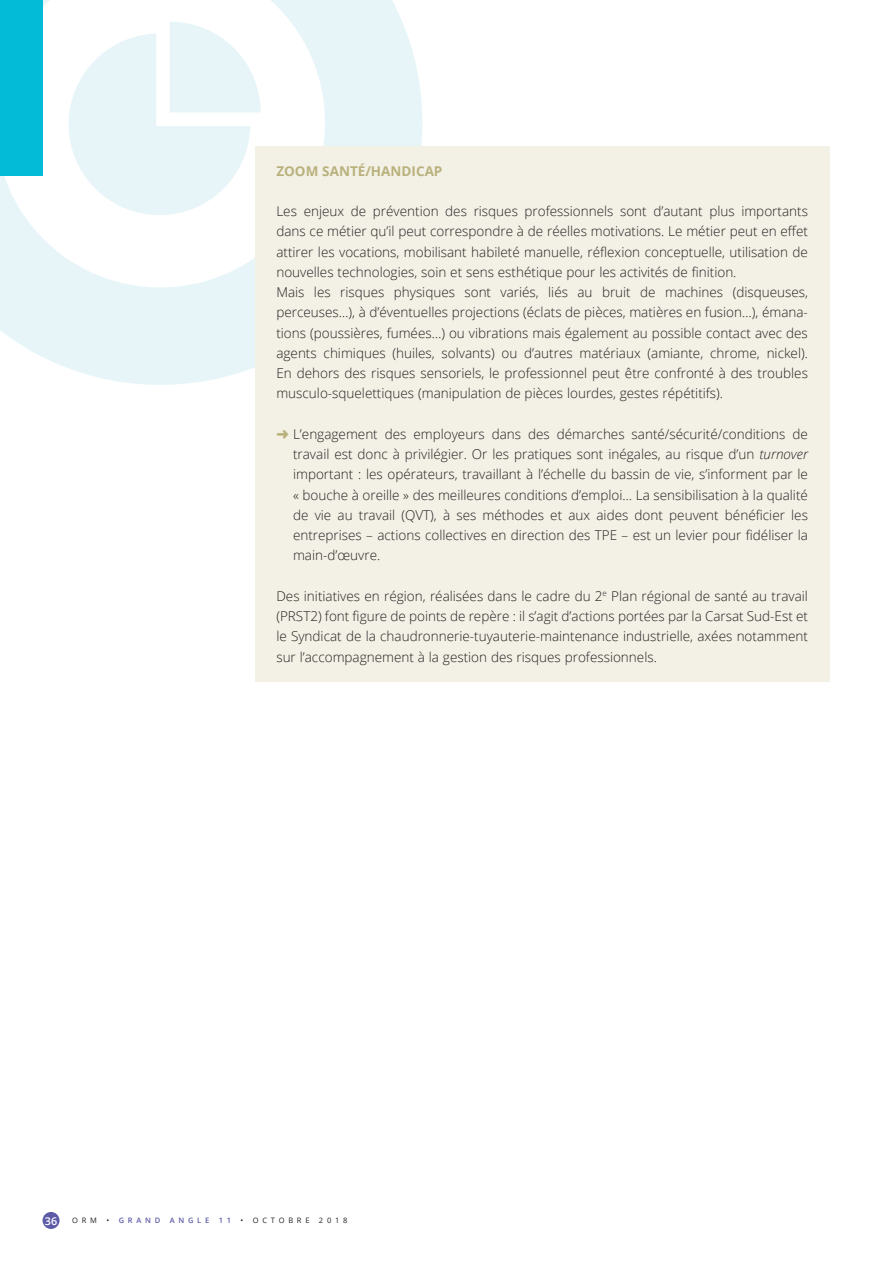
<style>
.page{position:relative;width:893px;height:1263px;background:#fff}
.page>*{position:absolute;margin:0;border:0;box-sizing:border-box;transform-origin:0 0}
.t1{font:300 13.5px/20.2px "Open Sans";color:#231f20;text-align:justify}
.t2{font:700 13.5px "Open Sans";color:#b8b17c}
.t3{font:600 10.8px "Open Sans";color:#fff}
.t4{font:7.5px "Open Sans";letter-spacing:.5em;color:#231f20}
.t5{font:600 7.5px "Open Sans";letter-spacing:.5em;color:#5d5ba8}
.s1{font-style:italic}
.s2{font-weight:400;color:#231f20}
</style>
<div class="page">
<div style="left:43px;top:1212px;width:17px;height:17px;background:#5d5ba8;border-radius:50%"></div>
<svg style="left:0;top:0;width:422px;height:385px"></svg>
<div style="left:0;top:0;width:43px;height:176px;background:#03bbd7"></div>
<div style="left:255px;top:147px;width:574px;height:535px;background:#f3f1e6"></div>
<p class="t2" style="left:276px;top:161px;width:168px">ZOOM SANTÉ/HANDICAP</p>
<p class="t1" style="left:276px;top:201px;width:533px;text-align:left">Les enjeux de prévention des risques professionnels sont d’autant plus importants dans ce métier qu’il peut correspondre à de réelles motivations. Le métier peut en effet attirer les vocations, mobilisant habileté manuelle, réflexion conceptuelle, utilisation de nouvelles technologies, soin et sens esthétique pour les activités de finition.<br>Mais les risques physiques sont variés, liés au bruit de machines (disqueuses, perceuses…), à d’éventuelles projections (éclats de pièces, matières en fusion…), émana&shy;tions (poussières, fumées…) ou vibrations mais également au possible contact avec des agents chimiques (huiles, solvants) ou d’autres matériaux (amiante, chrome, nickel).<br>En dehors des risques sensoriels, le professionnel peut être confronté à des troubles musculo-squelettiques (manipulation de pièces lourdes, gestes répétitifs).</p>
<p class="t1" style="left:293px;top:423px;width:516px">L’engagement des employeurs dans des démarches santé/sécurité/conditions de travail est donc à privilégier. Or les pratiques sont inégales, au risque d’un <span class="s1">turnover </span>important : les opérateurs, travaillant à l’échelle du bassin de vie, s’informent par le « bouche à oreille » des meilleures conditions d’emploi… La sensibilisation à la qualité de vie au travail (QVT), à ses méthodes et aux aides dont peuvent bénéficier les entreprises – actions collectives en direction des TPE – est un levier pour fidéliser la main-d’œuvre.</p>
<p class="t1" style="left:276px;top:585px;width:533px">Des initiatives en région, réalisées dans le cadre du 2<sup>e</sup> Plan régional de santé au travail (PRST2) font figure de points de repère : il s’agit d’actions portées par la Carsat Sud-Est et le Syndicat de la chaudronnerie-tuyauterie-maintenance industrielle, axées notamment sur l’accompagnement à la gestion des risques professionnels.</p>
<p class="t3" style="left:45px;top:1213px;width:14px">36</p>
<p class="t4" style="left:72px;top:1215px;width:26px">ORM</p>
<p class="t5" style="left:106px;top:1215px;width:55px"><span class="s2">•</span> GRAND</p>
<p class="t5" style="left:170px;top:1215px;width:41px">ANGLE</p>
<p class="t5" style="left:219px;top:1215px;width:14px">1 1</p>
<p class="t4" style="left:241px;top:1215px;width:70px">• OCTOBRE</p>
<p class="t4" style="left:319px;top:1215px;width:30px">2018</p>
</div>
